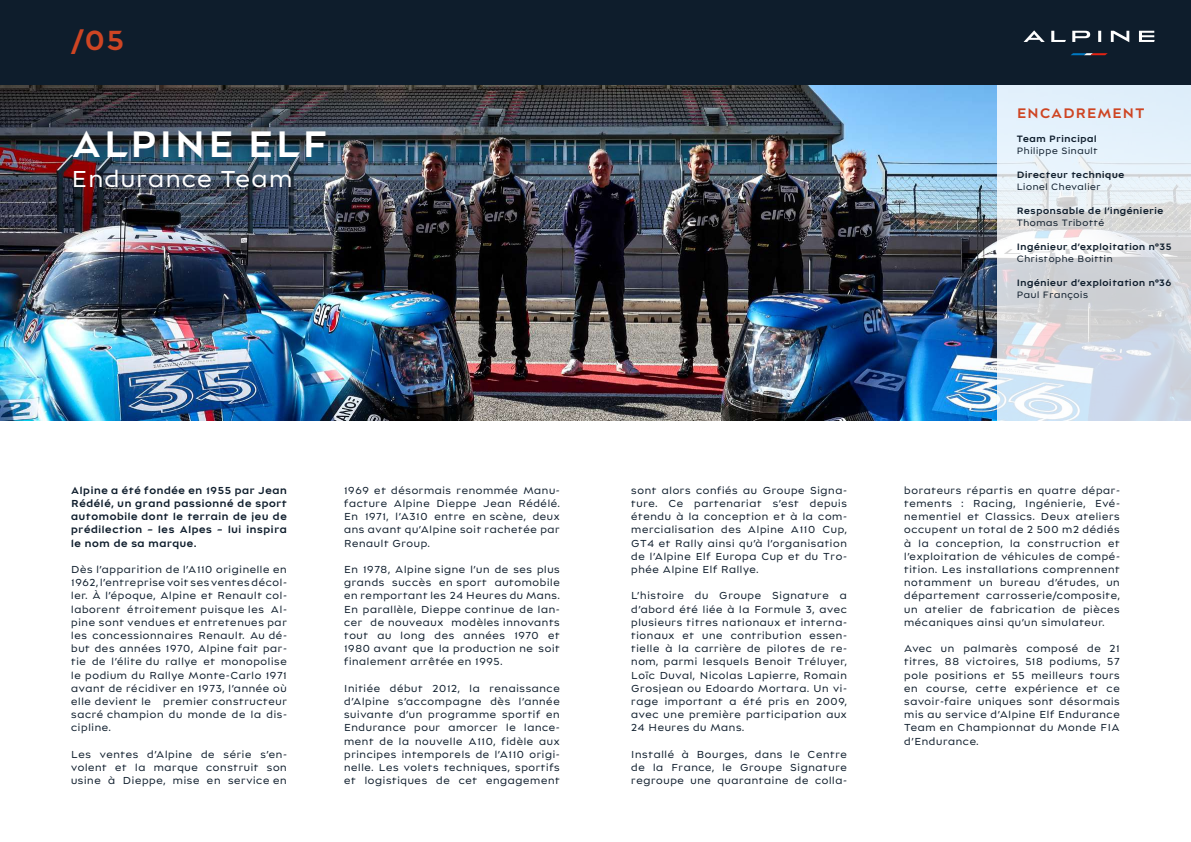
<style>
.page{position:relative;width:1191px;height:842px;background:#fff}
.page>*{position:absolute;margin:0;border:0;box-sizing:border-box;transform-origin:0 0}
.t1{font:600 40px "Alpine New Alps";color:#fff}
.t2{font:600 30px "Alpine New Alps";color:#ce4523}
.t3{font:25px "Alpine New Alps";color:#fff}
.t4{font:600 15px "Alpine New Alps";color:#ce4523}
.t5{font:11px/13.2px "Alpine New Alps";color:#0e1d2c;text-align:justify}
.t6{font:600 11px/13.2px "Alpine New Alps";color:#0e1d2c;text-align:justify}
.t7{font:600 10px "Alpine New Alps";color:#0e1d2c}
.t8{font:10px "Alpine New Alps";color:#0e1d2c}
</style>
<div class="page">
<div style="left:0;top:0;width:1191px;height:86px;background:#0e1d2c"></div>
<svg style="left:1023px;top:30px;width:131px;height:12px"></svg>
<svg style="left:1071px;top:53px;width:36px;height:2px"></svg>
<img style="left:0;top:86px;width:997px;height:334px">
<svg style="left:997px;top:86px;width:194px;height:335px;background:#dce3ea"></svg>
<h2 class="t2" style="left:71px;top:19px;width:56px">/05</h2>
<h1 class="t1" style="left:71px;top:116px;width:259px">ALPINE ELF</h1>
<h3 class="t3" style="left:71px;top:162px;width:223px">Endurance Team</h3>
<h3 class="t4" style="left:1016px;top:102px;width:130px">ENCADREMENT</h3>
<p class="t7" style="left:1016px;top:131px;width:82px">Team Principal</p>
<p class="t8" style="left:1016px;top:144px;width:83px">Philippe Sinault</p>
<p class="t7" style="left:1016px;top:167px;width:110px">Directeur technique</p>
<p class="t8" style="left:1016px;top:180px;width:86px">Lionel Chevalier</p>
<p class="t7" style="left:1016px;top:203px;width:149px">Responsable de l’ingénierie</p>
<p class="t8" style="left:1016px;top:216px;width:90px">Thomas Tribotté</p>
<p class="t7" style="left:1016px;top:239px;width:157px">Ingénieur d’exploitation n°35</p>
<p class="t8" style="left:1016px;top:252px;width:98px">Christophe Boittin</p>
<p class="t7" style="left:1016px;top:275px;width:157px">Ingénieur d’exploitation n°36</p>
<p class="t8" style="left:1016px;top:288px;width:73px">Paul François</p>
<p class="t6" style="left:71px;top:483px;width:218px">Alpine a été fondée en 1955 par Jean Rédélé, un grand passionné de sport automobile dont le terrain de jeu de prédilection – les Alpes – lui inspira le nom de sa marque.</p>
<p class="t5" style="left:71px;top:562px;width:218px">Dès l’apparition de l’A110 originelle en 1962, l’entreprise voit ses ventes décol&shy;ler. À l’époque, Alpine et Renault col&shy;laborent étroitement puisque les Al&shy;pine sont vendues et entretenues par les concessionnaires Renault. Au dé&shy;but des années 1970, Alpine fait par&shy;tie de l’élite du rallye et monopolise le podium du Rallye Monte-Carlo 1971 avant de récidiver en 1973, l’année où elle devient le premier constructeur sacré champion du monde de la dis&shy;cipline.</p>
<p class="t5" style="left:71px;top:747px;width:218px">Les ventes d’Alpine de série s’en&shy;volent et la marque construit son usine à Dieppe, mise en service en</p>
<p class="t5" style="left:344px;top:483px;width:218px">1969 et désormais renommée Manu&shy;facture Alpine Dieppe Jean Rédélé.<br>En 1971, l’A310 entre en scène, deux ans avant qu’Alpine soit rachetée par Renault Group.</p>
<p class="t5" style="left:344px;top:562px;width:218px">En 1978, Alpine signe l’un de ses plus grands succès en sport automobile en remportant les 24 Heures du Mans.<br>En parallèle, Dieppe continue de lan&shy;cer de nouveaux modèles innovants tout au long des années 1970 et 1980 avant que la production ne soit finalement arrêtée en 1995.</p>
<p class="t5" style="left:344px;top:681px;width:218px">Initiée début 2012, la renaissance d’Alpine s’accompagne dès l’année suivante d’un programme sportif en Endurance pour amorcer le lance&shy;ment de la nouvelle A110, fidèle aux principes intemporels de l’A110 origi&shy;nelle. Les volets techniques, sportifs et logistiques de cet engagement</p>
<p class="t5" style="left:631px;top:483px;width:218px">sont alors confiés au Groupe Signa&shy;ture. Ce partenariat s’est depuis étendu à la conception et à la com&shy;mercialisation des Alpine A110 Cup, GT4 et Rally ainsi qu’à l’organisation de l’Alpine Elf Europa Cup et du Tro&shy;phée Alpine Elf Rallye.</p>
<p class="t5" style="left:631px;top:589px;width:218px">L’histoire du Groupe Signature a d’abord été liée à la Formule 3, avec plusieurs titres nationaux et interna&shy;tionaux et une contribution essen&shy;tielle à la carrière de pilotes de re&shy;nom, parmi lesquels Benoit Tréluyer, Loïc Duval, Nicolas Lapierre, Romain Grosjean ou Edoardo Mortara. Un vi&shy;rage important a été pris en 2009, avec une première participation aux 24 Heures du Mans.</p>
<p class="t5" style="left:631px;top:747px;width:218px">Installé à Bourges, dans le Centre de la France, le Groupe Signature regroupe une quarantaine de colla-</p>
<p class="t5" style="left:904px;top:483px;width:218px">borateurs répartis en quatre dépar&shy;tements : Racing, Ingénierie, Evé&shy;nementiel et Classics. Deux ateliers occupent un total de 2 500 m2 dédiés à la conception, la construction et l’exploitation de véhicules de compé&shy;tition. Les installations comprennent notamment un bureau d’études, un département carrosserie/composite, un atelier de fabrication de pièces mécaniques ainsi qu’un simulateur.</p>
<p class="t5" style="left:904px;top:641px;width:218px">Avec un palmarès composé de 21 titres, 88 victoires, 518 podiums, 57 pole positions et 55 meilleurs tours en course, cette expérience et ce savoir-faire uniques sont désormais mis au service d’Alpine Elf Endurance Team en Championnat du Monde FIA d’Endurance.</p>
</div>
